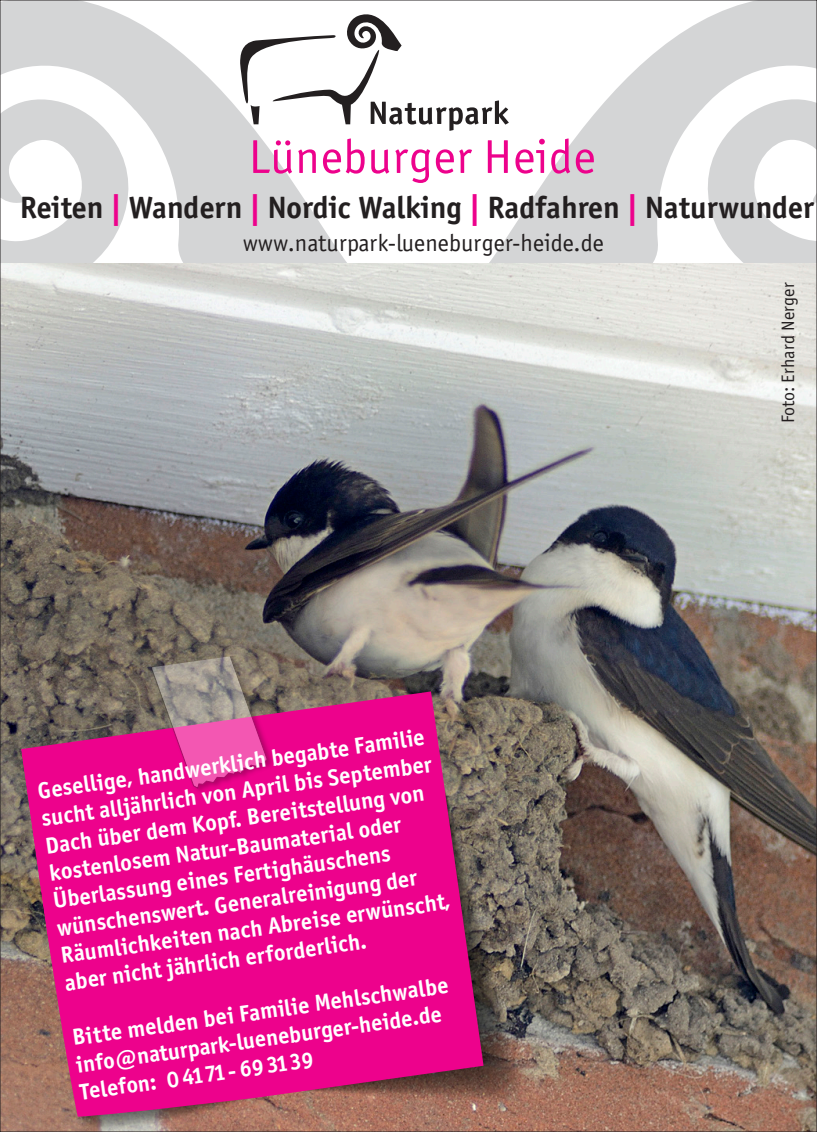
<style>
.page{position:relative;width:817px;height:1132px;background:#fff}
.page>*{position:absolute;margin:0;border:0;box-sizing:border-box;transform-origin:0 0}
.t1{font:700 31.8px "Officina Sans";color:#231f20}
.t2{font:24px "Officina Sans Book A";color:#231f20}
.t3{font:23.1px/27.6px "Officina Sans Bold A";color:#fff}
.t4{font:22.8px "Officina Sans Bold A";color:#fff}
.t5{font:18px "Officina Sans Book A";color:#231f20}
.s1{color:#ed028c}
</style>
<div class="page">
<svg style="left:2px;top:2px;width:347px;height:262px;fill:#d4d5d6"></svg>
<svg style="left:486px;top:2px;width:328px;height:262px;fill:#d4d5d6"></svg>
<svg style="left:253px;top:140px;width:39px;height:33px"></svg>
<svg style="left:298px;top:149px;width:18px;height:24px"></svg>
<svg style="left:323px;top:138px;width:41px;height:35px"></svg>
<svg style="left:371px;top:149px;width:18px;height:24px"></svg>
<svg style="left:395px;top:149px;width:77px;height:34px"></svg>
<svg style="left:487px;top:140px;width:20px;height:33px"></svg>
<svg style="left:515px;top:139px;width:29px;height:34px"></svg>
<svg style="left:551px;top:138px;width:42px;height:35px"></svg>
<svg style="left:240px;top:14px;width:268px;height:117px"></svg>
<img style="left:2px;top:264px;width:812px;height:865px">
<svg style="left:21px;top:691px;width:462px;height:425px;background:#d61681"></svg>
<img style="left:143px;top:625px;width:138px;height:177px">
<svg style="left:148px;top:633px;width:120px;height:155px;background:#b25e86"></svg>
<p class="t1" style="left:20px;top:188px;width:795px">Reiten <span class="s1">|</span> Wandern <span class="s1">|</span> Nordic Walking <span class="s1">|</span> Radfahren <span class="s1">|</span> Naturwunder</p>
<p class="t2" style="left:243px;top:229px;width:362px">www.naturpark-lueneburger-heide.de</p>
<p class="t3" style="left:36px;top:777px;width:395px;rotate:-8deg">Gesellige, handwerklich begabte Familie sucht alljährlich von April bis September Dach über dem Kopf. Bereitstellung von kostenlosem Natur-Baumaterial oder Überlassung eines Fertighäuschens wünschenswert. Generalreinigung der Räumlichkeiten nach Abreise erwünscht, aber nicht jährlich erforderlich.</p>
<p class="t3" style="left:70px;top:1023px;width:381px;rotate:-8deg">Bitte melden bei Familie Mehlschwalbe</p>
<p class="t4" style="left:74px;top:1050px;width:370px;rotate:-8deg">info@naturpark-lueneburger-heide.de</p>
<p class="t4" style="left:78px;top:1077px;width:237px;rotate:-8deg">Telefon: 04171- 693139</p>
<p class="t5" style="left:777px;top:423px;width:142px;rotate:-90deg">Foto: Erhard Nerger</p>
</div>
